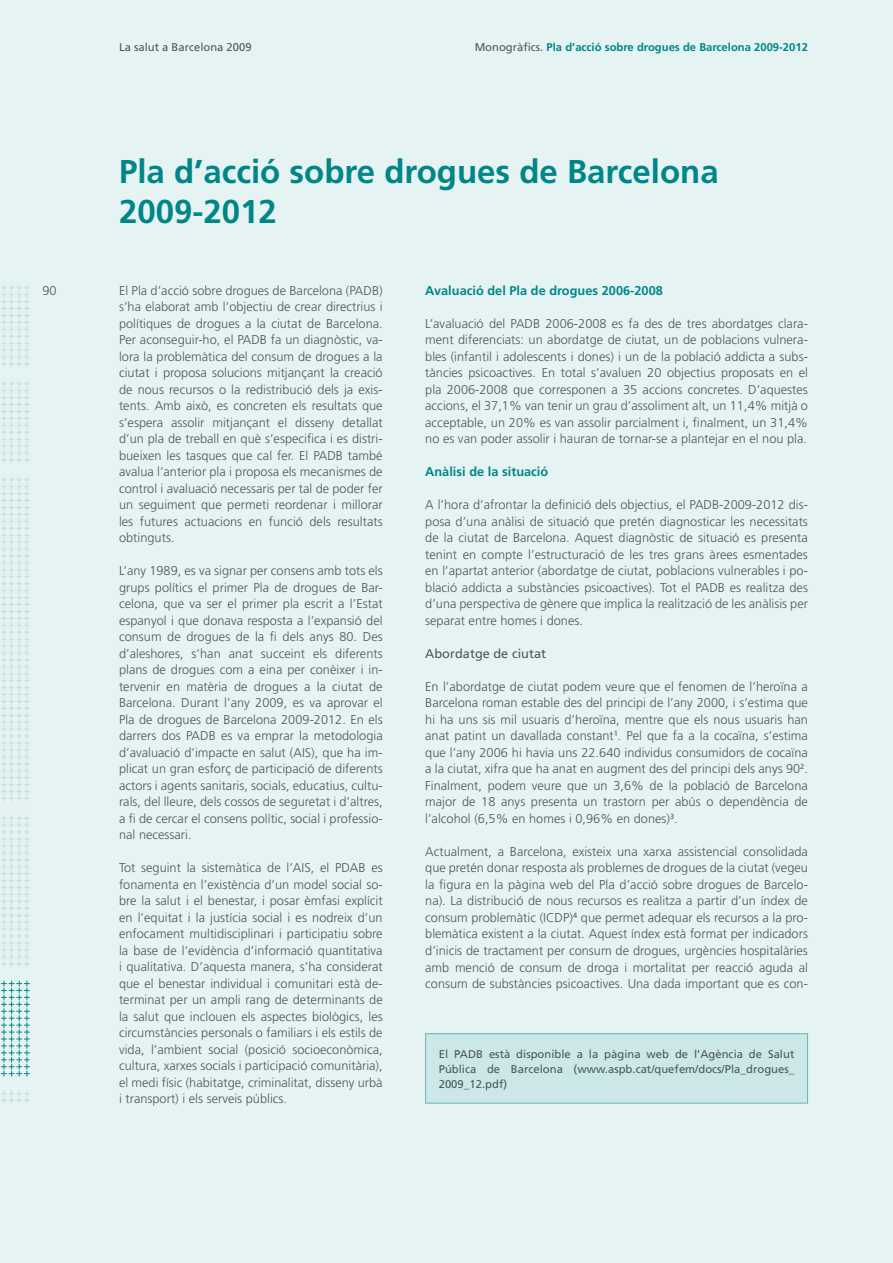
<style>
.page{position:relative;width:893px;height:1263px;background:#e6f3f3}
.page>*{position:absolute;margin:0;border:0;box-sizing:border-box;transform-origin:0 0}
.t1{font:700 33px/39.6px "Frutiger";color:#008688}
.t2{font:300 12.75px/16.5px "Frutiger";color:#4b575f;text-align:justify}
.t3{font:700 12.75px "Frutiger";color:#008688}
.t4{font:12.75px "Frutiger";color:#4b575f}
.t5{font:11.25px/15px "Frutiger";color:#4b575f;text-align:justify}
.t6{font:700 11.25px "Frutiger";color:#008688}
.s1{font-weight:400;color:#4b575f}
</style>
<div class="page">
<svg style="left:1px;top:815px;width:29px;height:152px"></svg>
<svg style="left:1px;top:477px;width:29px;height:324px"></svg>
<svg style="left:1px;top:285px;width:29px;height:82px"></svg>
<svg style="left:1px;top:381px;width:29px;height:82px"></svg>
<svg style="left:1px;top:981px;width:29px;height:95px"></svg>
<svg style="left:1px;top:1090px;width:29px;height:13px"></svg>
<div style="left:426px;top:1034px;width:381px;height:69px;background:#cce7e7"></div>
<div style="left:425px;top:1033px;width:383px;height:70px;border:1px solid #66b6b7"></div>
<p class="t2" style="left:43px;top:282px;width:16px">90</p>
<p class="t5" style="left:119px;top:40px;width:134px">La salut a Barcelona 2009</p>
<p class="t6" style="left:475px;top:41px;width:335px"><span class="s1">Monogràfics.</span> Pla d’acció sobre drogues de Barcelona 2009-2012</p>
<h1 class="t1" style="left:119px;top:151px;width:601px">Pla d’acció sobre drogues de Barcelona<br>2009-2012</h1>
<p class="t2" style="left:119px;top:282px;width:265px">El Pla d’acció sobre drogues de Barcelona (PADB) s’ha elaborat amb l’objectiu de crear directrius i polítiques de drogues a la ciutat de Barcelona.<br>Per aconseguir-ho, el PADB fa un diagnòstic, va&shy;lora la problemàtica del consum de drogues a la ciutat i proposa solucions mitjançant la creació de nous recursos o la redistribució dels ja exis&shy;tents. Amb això, es concreten els resultats que s’espera assolir mitjançant el disseny detallat d’un pla de treball en què s’especifica i es distri&shy;bueixen les tasques que cal fer. El PADB també avalua l’anterior pla i proposa els mecanismes de control i avaluació necessaris per tal de poder fer un seguiment que permeti reordenar i millorar les futures actuacions en funció dels resultats obtinguts.</p>
<p class="t2" style="left:119px;top:563px;width:265px">L’any 1989, es va signar per consens amb tots els grups polítics el primer Pla de drogues de Bar&shy;celona, que va ser el primer pla escrit a l’Estat espanyol i que donava resposta a l’expansió del consum de drogues de la fi dels anys 80. Des d’aleshores, s’han anat succeint els diferents plans de drogues com a eina per conèixer i in&shy;tervenir en matèria de drogues a la ciutat de Barcelona. Durant l’any 2009, es va aprovar el Pla de drogues de Barcelona 2009-2012. En els darrers dos PADB es va emprar la metodologia d’avaluació d’impacte en salut (AIS), que ha im&shy;plicat un gran esforç de participació de diferents actors i agents sanitaris, socials, educatius, cultu&shy;rals, del lleure, dels cossos de seguretat i d’altres, a fi de cercar el consens polític, social i professio&shy;nal necessari.</p>
<p class="t2" style="left:119px;top:860px;width:265px">Tot seguint la sistemàtica de l’AIS, el PDAB es fonamenta en l’existència d’un model social so&shy;bre la salut i el benestar, i posar èmfasi explícit en l’equitat i la justícia social i es nodreix d’un enfocament multidisciplinari i participatiu sobre la base de l’evidència d’informació quantitativa i qualitativa. D’aquesta manera, s’ha considerat que el benestar individual i comunitari està de&shy;terminat per un ampli rang de determinants de la salut que inclouen els aspectes biològics, les circumstàncies personals o familiars i els estils de vida, l’ambient social (posició socioeconòmica, cultura, xarxes socials i participació comunitària), el medi físic (habitatge, criminalitat, disseny urbà i transport) i els serveis públics.</p>
<p class="t3" style="left:425px;top:283px;width:239px">Avaluació del Pla de drogues 2006-2008</p>
<p class="t2" style="left:425px;top:315px;width:384px">L’avaluació del PADB 2006-2008 es fa des de tres abordatges clara&shy;ment diferenciats: un abordatge de ciutat, un de poblacions vulnera&shy;bles (infantil i adolescents i dones) i un de la població addicta a subs&shy;tàncies psicoactives. En total s’avaluen 20 objectius proposats en el pla 2006-2008 que corresponen a 35 accions concretes. D’aquestes accions, el 37,1% van tenir un grau d’assoliment alt, un 11,4% mitjà o acceptable, un 20% es van assolir parcialment i, finalment, un 31,4% no es van poder assolir i hauran de tornar-se a plantejar en el nou pla.</p>
<p class="t3" style="left:425px;top:464px;width:125px">Anàlisi de la situació</p>
<p class="t2" style="left:425px;top:497px;width:384px">A l’hora d’afrontar la definició dels objectius, el PADB-2009-2012 dis&shy;posa d’una anàlisi de situació que pretén diagnosticar les necessitats de la ciutat de Barcelona. Aquest diagnòstic de situació es presenta tenint en compte l’estructuració de les tres grans àrees esmentades en l’apartat anterior (abordatge de ciutat, poblacions vulnerables i po&shy;blació addicta a substàncies psicoactives). Tot el PADB es realitza des d’una perspectiva de gènere que implica la realització de les anàlisis per separat entre homes i dones.</p>
<p class="t4" style="left:425px;top:646px;width:122px">Abordatge de ciutat</p>
<p class="t2" style="left:425px;top:678px;width:384px">En l’abordatge de ciutat podem veure que el fenomen de l’heroïna a Barcelona roman estable des del principi de l’any 2000, i s’estima que hi ha uns sis mil usuaris d’heroïna, mentre que els nous usuaris han anat patint un davallada constant<sup>1</sup>. Pel que fa a la cocaïna, s’estima que l’any 2006 hi havia uns 22.640 individus consumidors de cocaïna a la ciutat, xifra que ha anat en augment des del principi dels anys 90<sup>2</sup>.<br>Finalment, podem veure que un 3,6% de la població de Barcelona major de 18 anys presenta un trastorn per abús o dependència de l’alcohol (6,5% en homes i 0,96% en dones)<sup>3</sup>.</p>
<p class="t2" style="left:425px;top:843px;width:384px">Actualment, a Barcelona, existeix una xarxa assistencial consolidada que pretén donar resposta als problemes de drogues de la ciutat (vegeu la figura en la pàgina web del Pla d’acció sobre drogues de Barcelo&shy;na). La distribució de nous recursos es realitza a partir d’un índex de consum problemàtic (ICDP)<sup>4</sup> que permet adequar els recursos a la pro&shy;blemàtica existent a la ciutat. Aquest índex està format per indicadors d’inicis de tractament per consum de drogues, urgències hospitalàries amb menció de consum de droga i mortalitat per reacció aguda al consum de substàncies psicoactives. Una dada important que es con-</p>
<p class="t5" style="left:439px;top:1046px;width:357px">El PADB està disponible a la pàgina web de l’Agència de Salut Pública de Barcelona (www.aspb.cat/quefem/docs/Pla_drogues_ 2009_12.pdf)</p>
</div>
